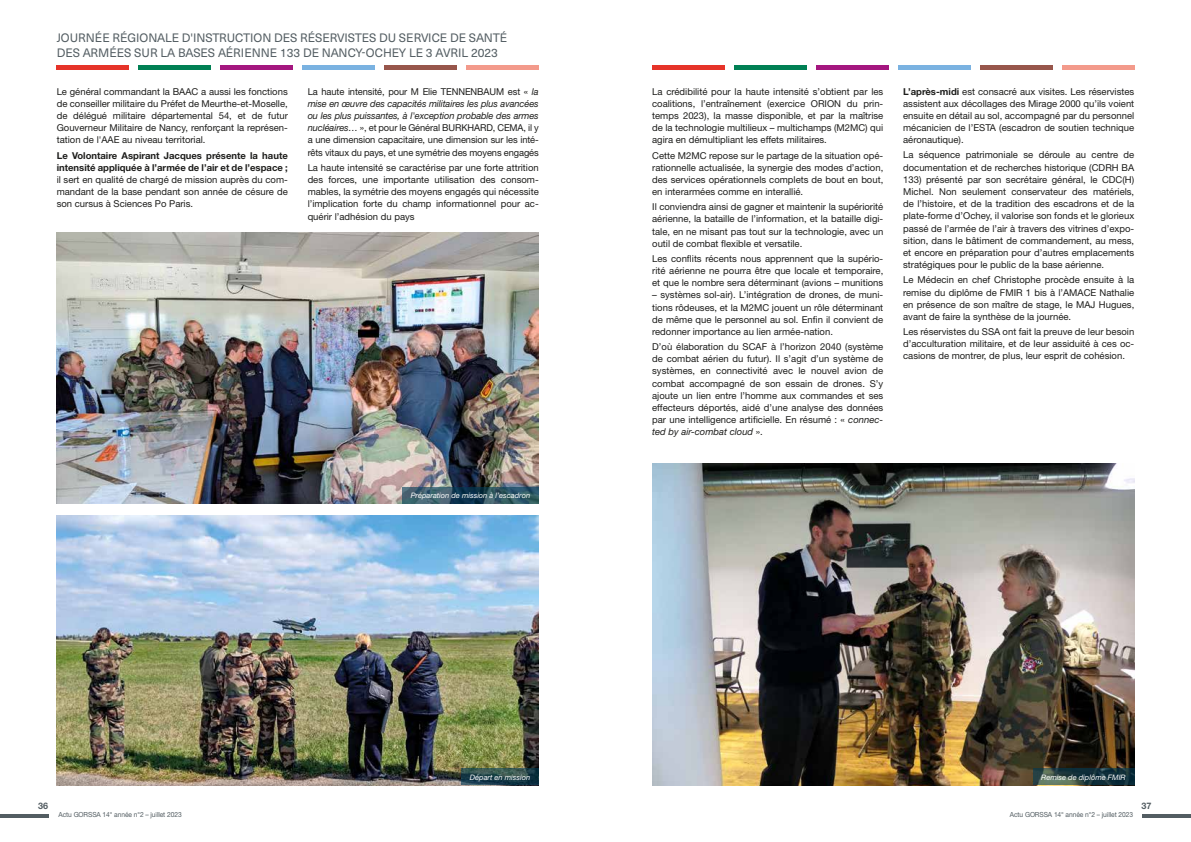
<style>
.page{position:relative;width:1191px;height:842px;background:#fff}
.page>*{position:absolute;margin:0;border:0;box-sizing:border-box;transform-origin:0 0}
.t1{font:12px/14.4px "Neue Haas Unica W1 G";color:#535d62}
.t2{font:9.5px/12.2px "Helvetica Neue LT Std";color:#1d1d1b;text-align:justify}
.t3{font:700 9.5px/12.2px "Helvetica Neue LT Std";color:#1d1d1b}
.t4{font:700 9px "Helvetica Neue LT Std";color:#535d62}
.t5{font:italic 7.5px "Helvetica Neue LT Std";color:#fff}
.t6{font:7px "Helvetica Neue LT Std";letter-spacing:-.01em;color:#535d62;scale:.95 1}
.s1{font-style:italic}
.s2{font-weight:700}
</style>
<div class="page">
<img style="left:57px;top:232px;width:482px;height:272px">
<img style="left:57px;top:515px;width:482px;height:270px">
<img style="left:652px;top:464px;width:482px;height:321px">
<svg style="left:402px;top:487px;width:137px;height:17px;background:#2e5363"></svg>
<svg style="left:461px;top:769px;width:78px;height:16px"></svg>
<svg style="left:1032px;top:769px;width:102px;height:16px;background:#274344"></svg>
<hr style="left:0;top:814px;width:49px;height:3px;background:#535d62">
<hr style="left:1141px;top:814px;width:50px;height:3px;background:#535d62">
<hr style="left:652px;top:65px;width:72px;height:4px;background:#e63329">
<hr style="left:734px;top:65px;width:72px;height:4px;background:#008054">
<hr style="left:816px;top:65px;width:72px;height:4px;background:#a4167f">
<hr style="left:898px;top:65px;width:72px;height:4px;background:#7ab2e1">
<hr style="left:980px;top:65px;width:72px;height:4px;background:#97564b">
<hr style="left:1061px;top:65px;width:73px;height:4px;background:#f39a8b">
<hr style="left:57px;top:65px;width:72px;height:4px;background:#e63329">
<hr style="left:139px;top:65px;width:72px;height:4px;background:#008054">
<hr style="left:220px;top:65px;width:73px;height:4px;background:#a4167f">
<hr style="left:302px;top:65px;width:73px;height:4px;background:#7ab2e1">
<hr style="left:384px;top:65px;width:73px;height:4px;background:#97564b">
<hr style="left:466px;top:65px;width:73px;height:4px;background:#f39a8b">
<p class="t1" style="left:57px;top:30px;width:452px">JOURNÉE RÉGIONALE D'INSTRUCTION DES RÉSERVISTES DU SERVICE DE SANTÉ<br>DES ARMÉES SUR LA BASES AÉRIENNE 133 DE NANCY-OCHEY LE 3 AVRIL 2023</p>
<p class="t2" style="left:57px;top:85px;width:233px">Le général commandant la BAAC a aussi les fonctions de conseiller militaire du Préfet de Meurthe-et-Moselle, de délégué militaire départemental 54, et de futur Gouverneur Militaire de Nancy, renforçant la représen&shy;tation de l'AAE au niveau territorial.</p>
<p class="t3" style="left:57px;top:149px;width:233px">Le Volontaire Aspirant Jacques présente la haute intensité appliquée à l’armée de l’air et de l’espace ;</p>
<p class="t2" style="left:57px;top:173px;width:233px">il sert en qualité de chargé de mission auprès du com&shy;mandant de la base pendant son année de césure de son cursus à Sciences Po Paris.</p>
<p class="t2" style="left:308px;top:85px;width:233px">La haute intensité, pour M Elie TENNENBAUM est « <span class="s1">la mise en œuvre des capacités militaires les plus avancées ou les plus puissantes, à l'exception probable des armes nucléaires…</span> », et pour le Général BURKHARD, CEMA, il y a une dimension capacitaire, une dimension sur les inté&shy;rêts vitaux du pays, et une symétrie des moyens engagés</p>
<p class="t2" style="left:308px;top:161px;width:233px">La haute intensité se caractérise par une forte attrition des forces, une importante utilisation des consom&shy;mables, la symétrie des moyens engagés qui nécessite l’implication forte du champ informationnel pour ac&shy;quérir l’adhésion du pays</p>
<p class="t5" style="left:411px;top:491px;width:121px">Préparation de mission à l’escadron</p>
<p class="t2" style="left:652px;top:85px;width:233px">La crédibilité pour la haute intensité s’obtient par les coalitions, l’entraînement (exercice ORION du prin&shy;temps 2023), la masse disponible, et par la maîtrise de la technologie multilieux – multichamps (M2MC) qui agira en démultipliant les effets militaires.</p>
<p class="t2" style="left:652px;top:149px;width:233px">Cette M2MC repose sur le partage de la situation opé&shy;rationnelle actualisée, la synergie des modes d’action, des services opérationnels complets de bout en bout, en interarmées comme en interallié.</p>
<p class="t2" style="left:652px;top:201px;width:233px">Il conviendra ainsi de gagner et maintenir la supériorité aérienne, la bataille de l’information, et la bataille digi&shy;tale, en ne misant pas tout sur la technologie, avec un outil de combat flexible et versatile.</p>
<p class="t2" style="left:652px;top:252px;width:233px">Les conflits récents nous apprennent que la supério&shy;rité aérienne ne pourra être que locale et temporaire, et que le nombre sera déterminant (avions – munitions</p>
<p class="t2" style="left:652px;top:289px;width:233px">– systèmes sol-air). L’intégration de drones, de muni&shy;tions rôdeuses, et la M2MC jouent un rôle déterminant de même que le personnel au sol. Enfin il convient de redonner importance au lien armée-nation.</p>
<p class="t2" style="left:652px;top:340px;width:233px">D’où élaboration du SCAF à l’horizon 2040 (système de combat aérien du futur). Il s’agit d’un système de systèmes, en connectivité avec le nouvel avion de combat accompagné de son essain de drones. S’y ajoute un lien entre l’homme aux commandes et ses effecteurs déportés, aidé d’une analyse des données par une intelligence artificielle. En résumé : « <span class="s1">connec&shy;ted by air-combat cloud</span> ».</p>
<p class="t2" style="left:903px;top:85px;width:233px"><span class="s2">L’après-midi</span> est consacré aux visites. Les réservistes assistent aux décollages des Mirage 2000 qu’ils voient ensuite en détail au sol, accompagné par du personnel mécanicien de l’ESTA (escadron de soutien technique aéronautique).</p>
<p class="t2" style="left:903px;top:149px;width:233px">La séquence patrimoniale se déroule au centre de documentation et de recherches historique (CDRH BA 133) présenté par son secrétaire général, le CDC(H)<br>Michel. Non seulement conservateur des matériels, de l’histoire, et de la tradition des escadrons et de la plate-forme d’Ochey, il valorise son fonds et le glorieux passé de l’armée de l’air à travers des vitrines d’expo&shy;sition, dans le bâtiment de commandement, au mess, et encore en préparation pour d’autres emplacements stratégiques pour le public de la base aérienne.</p>
<p class="t2" style="left:903px;top:274px;width:233px">Le Médecin en chef Christophe procède ensuite à la remise du diplôme de FMIR 1 bis à l’AMACE Nathalie en présence de son maître de stage, le MAJ Hugues, avant de faire la synthèse de la journée.</p>
<p class="t2" style="left:903px;top:325px;width:233px">Les réservistes du SSA ont fait la preuve de leur besoin d’acculturation militaire, et de leur assiduité à ces oc&shy;casions de montrer, de plus, leur esprit de cohésion.</p>
<p class="t5" style="left:470px;top:772px;width:62px">Départ en mission</p>
<p class="t5" style="left:1041px;top:772px;width:86px">Remise de diplôme FMIR</p>
<p class="t4" style="left:38px;top:800px;width:12px">36</p>
<p class="t4" style="left:1141px;top:800px;width:12px">37</p>
<p class="t6" style="left:58px;top:810px;width:131px">Actu GORSSA 14° année n°2 – juillet 2023</p>
<p class="t6" style="left:1009px;top:810px;width:131px">Actu GORSSA 14° année n°2 – juillet 2023</p>
</div>
